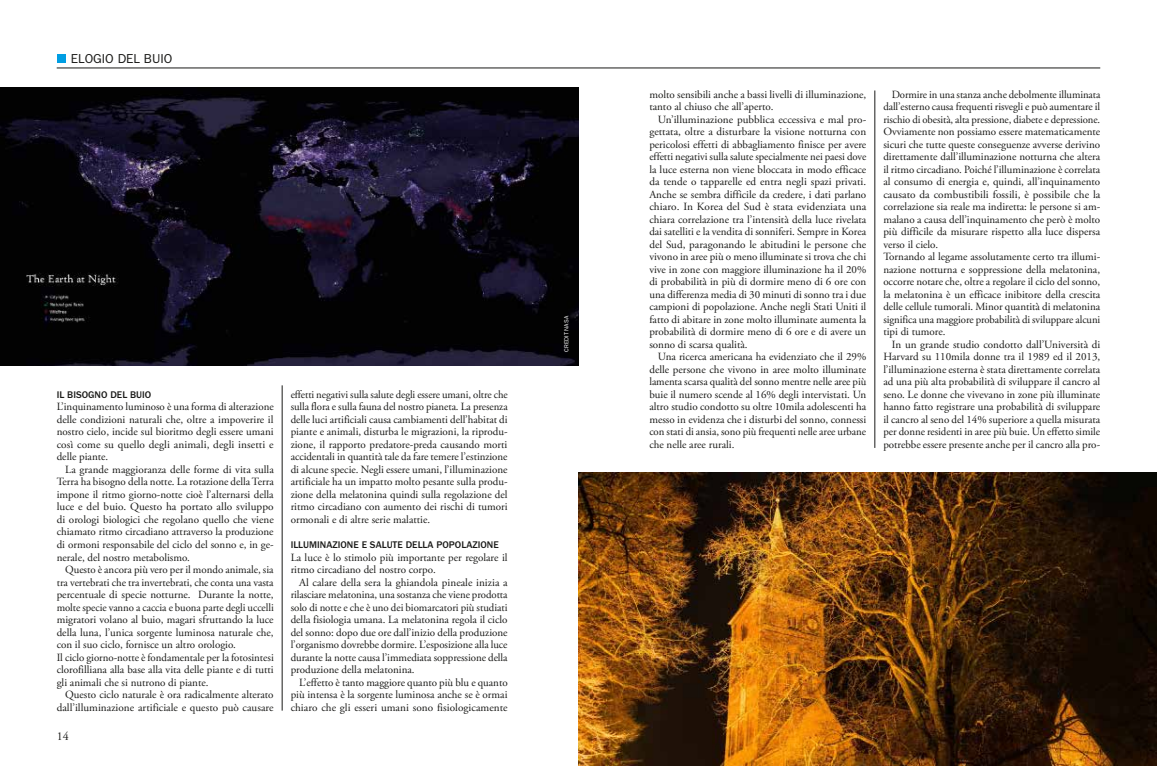
<style>
.page{position:relative;width:1157px;height:766px;background:#fff}
.page>*{position:absolute;margin:0;border:0;box-sizing:border-box;transform-origin:0 0}
.t1{font:13px "ITC Franklin Gothic Std";color:#1a1a18}
.t2{font:12px "Adobe Garamond Pro";color:#1a1a18}
.t3{font:11px/12.5px "Adobe Garamond Pro";color:#1a1a18;text-align:justify}
.t4{font:500 10px "ITC Franklin Gothic Std";color:#1a1a18}
.t5{font:6px "ITC Franklin Gothic Std";color:#fff}
</style>
<div class="page">
<div style="left:57px;top:54px;width:9px;height:9px;background:#009ee3"></div>
<hr style="left:57px;top:68px;width:1043px;height:1px;background:#1a1a18">
<hr style="left:282px;top:385px;width:1px;height:325px;background:#1a1a18">
<hr style="left:874px;top:90px;width:1px;height:358px;background:#1a1a18">
<img style="left:0;top:88px;width:578px;height:278px">
<img style="left:578px;top:473px;width:579px;height:292px">
<p class="t1" style="left:71px;top:51px;width:103px">ELOGIO DEL BUIO</p>
<p class="t4" style="left:57px;top:389px;width:96px">IL BISOGNO DEL BUIO</p>
<p class="t3" style="left:57px;top:401px;width:218px">L’inquinamento luminoso è una forma di alterazione delle condizioni naturali che, oltre a impoverire il nostro cielo, incide sul bioritmo degli essere umani così come su quello degli animali, degli insetti e delle piante.</p>
<p class="t3" style="left:57px;top:463px;width:219px;text-indent:9px">La grande maggioranza delle forme di vita sulla Terra ha bisogno della notte. La rotazione della Terra impone il ritmo giorno-notte cioè l’alternarsi della luce e del buio. Questo ha portato allo sviluppo di orologi biologici che regolano quello che viene chiamato ritmo circadiano attraverso la produzione di ormoni responsabile del ciclo del sonno e, in ge&shy;nerale, del nostro metabolismo.</p>
<p class="t3" style="left:57px;top:563px;width:219px;text-align:left;text-indent:9px">Questo è ancora più vero per il mondo animale, sia tra vertebrati che tra invertebrati, che conta una vasta percentuale di specie notturne. Durante la notte, molte specie vanno a caccia e buona parte degli uccelli migratori volano al buio, magari sfruttando la luce della luna, l’unica sorgente luminosa naturale che, con il suo ciclo, fornisce un altro orologio.<br>Il ciclo giorno-notte è fondamentale per la fotosintesi clorofilliana alla base alla vita delle piante e di tutti gli animali che si nutrono di piante.</p>
<p class="t3" style="left:57px;top:688px;width:218px;text-align:right">Questo ciclo naturale è ora radicalmente alterato dall’illuminazione artificiale e questo può causare</p>
<p class="t2" style="left:57px;top:728px;width:13px">14</p>
<p class="t3" style="left:291px;top:388px;width:218px">effetti negativi sulla salute degli essere umani, oltre che sulla flora e sulla fauna del nostro pianeta. La presenza delle luci artificiali causa cambiamenti dell’habitat di piante e animali, disturba le migrazioni, la riprodu&shy;zione, il rapporto predatore-preda causando morti accidentali in quantità tale da fare temere l’estinzione di alcune specie. Negli essere umani, l’illuminazione artificiale ha un impatto molto pesante sulla produ&shy;zione della melatonina quindi sulla regolazione del ritmo circadiano con aumento dei rischi di tumori ormonali e di altre serie malattie.</p>
<p class="t4" style="left:291px;top:539px;width:209px">ILLUMINAZIONE E SALUTE DELLA POPOLAZIONE</p>
<p class="t3" style="left:291px;top:551px;width:218px">La luce è lo stimolo più importante per regolare il ritmo circadiano del nostro corpo.</p>
<p class="t3" style="left:291px;top:576px;width:218px;text-indent:9px">Al calare della sera la ghiandola pineale inizia a rilasciare melatonina, una sostanza che viene prodotta solo di notte e che è uno dei biomarcatori più studiati della fisiologia umana. La melatonina regola il ciclo del sonno: dopo due ore dall’inizio della produzione l’organismo dovrebbe dormire. L’esposizione alla luce durante la notte causa l’immediata soppressione della produzione della melatonina.</p>
<p class="t3" style="left:291px;top:676px;width:218px;text-indent:9px">L’effetto è tanto maggiore quanto più blu e quanto più intensa è la sorgente luminosa anche se è ormai chiaro che gli esseri umani sono fisiologicamente</p>
<p class="t5" style="left:563px;top:351px;width:37px;rotate:-90deg">CREDIT NASA</p>
<p class="t3" style="left:649px;top:88px;width:218px">molto sensibili anche a bassi livelli di illuminazione, tanto al chiuso che all’aperto.</p>
<p class="t3" style="left:649px;top:113px;width:218px;text-indent:9px">Un’illuminazione pubblica eccessiva e mal pro&shy;gettata, oltre a disturbare la visione notturna con pericolosi effetti di abbagliamento finisce per avere effetti negativi sulla salute specialmente nei paesi dove la luce esterna non viene bloccata in modo efficace da tende o tapparelle ed entra negli spazi privati.<br>Anche se sembra difficile da credere, i dati parlano chiaro. In Korea del Sud è stata evidenziata una chiara correlazione tra l’intensità della luce rivelata dai satelliti e la vendita di sonniferi. Sempre in Korea del Sud, paragonando le abitudini le persone che vivono in aree più o meno illuminate si trova che chi vive in zone con maggiore illuminazione ha il 20% di probabilità in più di dormire meno di 6 ore con una differenza media di 30 minuti di sonno tra i due campioni di popolazione. Anche negli Stati Uniti il fatto di abitare in zone molto illuminate aumenta la probabilità di dormire meno di 6 ore e di avere un sonno di scarsa qualità.</p>
<p class="t3" style="left:649px;top:351px;width:218px;text-indent:9px">Una ricerca americana ha evidenziato che il 29% delle persone che vivono in aree molto illuminate lamenta scarsa qualità del sonno mentre nelle aree più buie il numero scende al 16% degli intervistati. Un altro studio condotto su oltre 10mila adolescenti ha messo in evidenza che i disturbi del sonno, connessi con stati di ansia, sono più frequenti nelle aree urbane che nelle aree rurali.</p>
<p class="t3" style="left:883px;top:88px;width:219px;text-align:left;text-indent:9px">Dormire in una stanza anche debolmente illuminata dall’esterno causa frequenti risvegli e può aumentare il rischio di obesità, alta pressione, diabete e depressione.<br>Ovviamente non possiamo essere matematicamente sicuri che tutte queste conseguenze avverse derivino direttamente dall’illuminazione notturna che altera il ritmo circadiano. Poiché l’illuminazione è correlata al consumo di energia e, quindi, all’inquinamento causato da combustibili fossili, è possibile che la correlazione sia reale ma indiretta: le persone si am&shy;malano a causa dell’inquinamento che però è molto più difficile da misurare rispetto alla luce dispersa verso il cielo.<br>Tornando al legame assolutamente certo tra illumi&shy;nazione notturna e soppressione della melatonina, occorre notare che, oltre a regolare il ciclo del sonno, la melatonina è un efficace inibitore della crescita delle cellule tumorali. Minor quantità di melatonina significa una maggiore probabilità di sviluppare alcuni tipi di tumore.</p>
<p class="t3" style="left:883px;top:338px;width:218px;text-indent:9px">In un grande studio condotto dall’Università di Harvard su 110mila donne tra il 1989 ed il 2013, l’illuminazione esterna è stata direttamente correlata ad una più alta probabilità di sviluppare il cancro al seno. Le donne che vivevano in zone più illuminate hanno fatto registrare una probabilità di sviluppare il cancro al seno del 14% superiore a quella misurata per donne residenti in aree più buie. Un effetto simile potrebbe essere presente anche per il cancro alla pro-</p>
</div>
